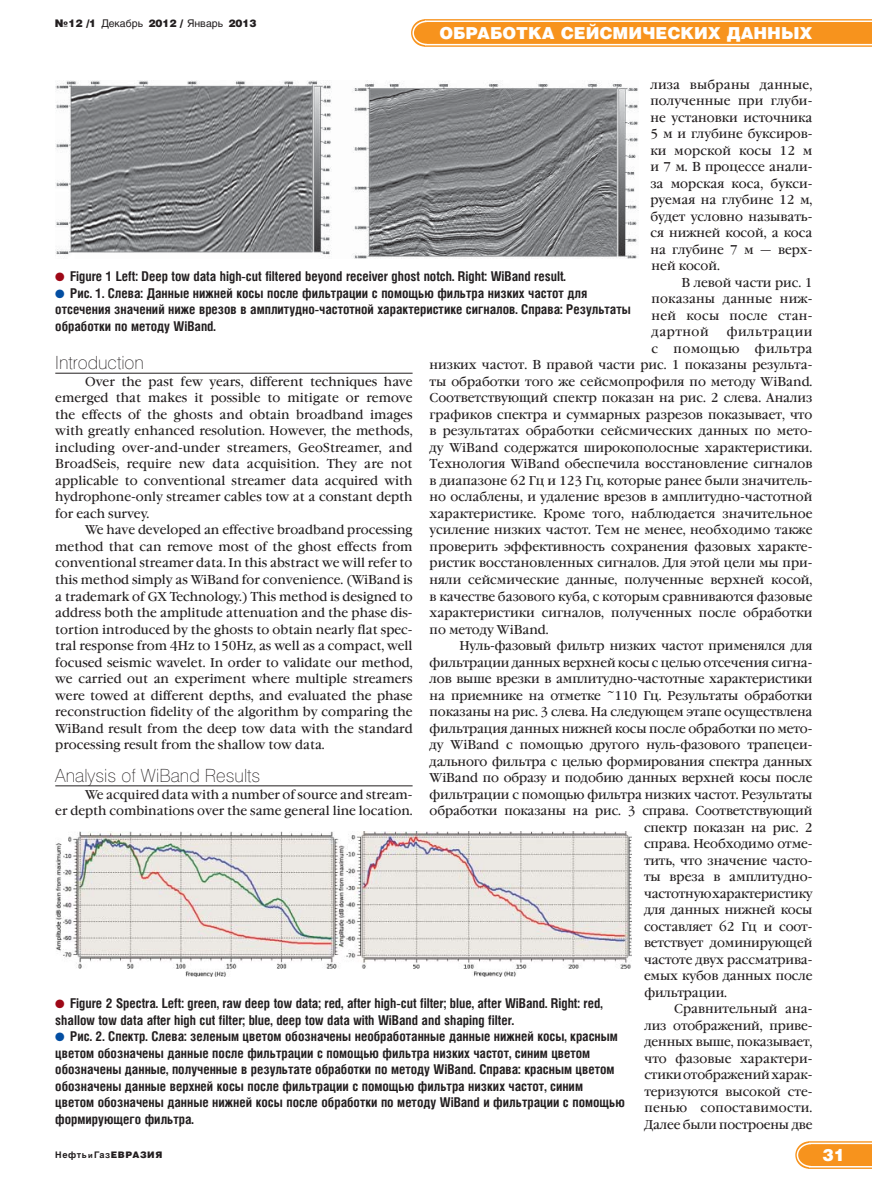
<style>
.page{position:relative;width:872px;height:1191px;background:#fff}
.page>*{position:absolute;margin:0;border:0;box-sizing:border-box;transform-origin:0 0}
.t1{font:100 18px "Helios";color:#231f20}
.t2{font:900 16.8px "Helios";color:#fff}
.t3{font:900 16.5px "Helios";color:#fff}
.t4{font:700 13.5px/16.5px "Helios Cond";color:#231f20}
.t5{font:12.75px/16.5px "Garamond Book ITC";color:#231f20;text-align:justify;scale:.95 1}
.t6{font:12.75px "Garamond Book ITC";letter-spacing:.02em;color:#231f20;scale:.95 1}
.t7{font:12.75px "Garamond Book ITC";letter-spacing:.035em;color:#231f20;scale:.95 1}
.t8{font:12.75px "Garamond Book ITC";letter-spacing:.04em;color:#231f20;scale:.95 1}
.t9{font:900 10.5px "Helios";color:#231f20}
.t10{font:700 9px "Helios";letter-spacing:.065em;color:#231f20}
.s1{font-weight:400}
.s2{color:#9e0817}
.s3{color:#034ea2}
.s4{font-size:7.5px}
.s5{font-weight:900}
</style>
<div class="page">
<svg style="left:795px;top:1141px;width:77px;height:27px;background:#f8a442"></svg>
<svg style="left:411px;top:19px;width:461px;height:28px;background:#f7a039"></svg>
<hr style="left:55px;top:373px;width:357px;height:1px;background:#231f20">
<hr style="left:55px;top:785px;width:357px;height:1px;background:#231f20">
<img style="left:55px;top:81px;width:583px;height:178px">
<img style="left:55px;top:831px;width:576px;height:145px">
<p class="t9" style="left:55px;top:19px;width:203px">№12 /1 <span class="s1">Декабрь</span> 2012 / <span class="s1">Январь</span> 2013</p>
<p class="t3" style="left:439px;top:26px;width:374px">ОБРАБОТКА СЕЙСМИЧЕСКИХ ДАННЫХ</p>
<p class="t5" style="left:650px;top:78px;width:172px">лиза выбраны данные, полученные при глуби&shy;не установки источника 5 м и глубине буксиров&shy;ки морской косы 12 м и 7 м. В процессе анали&shy;за морская коса, букси&shy;руемая на глубине 12 м, будет условно называть&shy;ся нижней косой, а коса на глубине 7 м — верх&shy;ней косой.</p>
<p class="t5" style="left:651px;top:276px;width:171px;text-indent:30px">В левой части рис. 1 показаны данные ниж&shy;ней косы после стан&shy;дартной</p>
<p class="t4" style="left:55px;top:269px;width:512px"><span class="s2">●</span> Figure 1 Left: Deep tow data high-cut filtered beyond receiver ghost notch. Right: WiBand result.</p>
<p class="t4" style="left:55px;top:286px;width:577px"><span class="s3">●</span> Рис. 1. Слева: Данные нижней косы после фильтрации с помощью фильтра низких частот для отсечения значений ниже врезов в амплитудно-частотной характеристике сигналов. Справа: Результаты обработки по методу WiBand.</p>
<p class="t8" style="left:727px;top:327px;width:91px">фильтрации</p>
<p class="t7" style="left:651px;top:344px;width:171px">с помощью фильтра</p>
<p class="t5" style="left:429px;top:358px;width:404px">низких частот. В правой части рис. 1 показаны результа-</p>
<p class="t5" style="left:429px;top:375px;width:404px">ты обработки того же сейсмопрофиля по методу WiBand.</p>
<p class="t5" style="left:429px;top:391px;width:404px">Соответствующий спектр показан на рис. 2 слева. Анализ</p>
<p class="t5" style="left:429px;top:408px;width:404px">графиков спектра и суммарных разрезов показывает, что</p>
<p class="t5" style="left:429px;top:424px;width:404px">в результатах обработки сейсмических данных по мето-</p>
<p class="t5" style="left:429px;top:441px;width:404px">ду WiBand содержатся широкополосные характеристики.</p>
<p class="t5" style="left:429px;top:457px;width:404px">Технология WiBand обеспечила восстановление сигналов</p>
<p class="t5" style="left:429px;top:474px;width:404px">в диапазоне 62 Гц и 123 Гц, которые ранее были значитель-</p>
<p class="t5" style="left:429px;top:490px;width:404px">но ослаблены, и удаление врезов в амплитудно-частотной</p>
<p class="t5" style="left:429px;top:507px;width:404px">характеристике. Кроме того, наблюдается значительное</p>
<p class="t5" style="left:429px;top:523px;width:404px">усиление низких частот. Тем не менее, необходимо также</p>
<p class="t5" style="left:429px;top:540px;width:404px">проверить эффективность сохранения фазовых характе-</p>
<p class="t5" style="left:429px;top:556px;width:404px">ристик восстановленных сигналов. Для этой цели мы при-</p>
<p class="t5" style="left:429px;top:573px;width:404px">няли сейсмические данные, полученные верхней косой,</p>
<p class="t5" style="left:429px;top:589px;width:404px">в качестве базового куба, с которым сравниваются фазовые</p>
<p class="t5" style="left:429px;top:606px;width:404px">характеристики сигналов, полученных после обработки</p>
<p class="t5" style="left:429px;top:622px;width:127px">по методу WiBand.</p>
<p class="t5" style="left:459px;top:639px;width:373px">Нуль-фазовый фильтр низких частот применялся для</p>
<p class="t5" style="left:429px;top:655px;width:404px">фильтрации данных верхней косы с целью отсечения сигна-</p>
<p class="t5" style="left:429px;top:672px;width:404px">лов выше врезки в амплитудно-частотные характеристики</p>
<p class="t5" style="left:429px;top:688px;width:404px">на приемнике на отметке ~110 Гц. Результаты обработки</p>
<p class="t5" style="left:429px;top:705px;width:404px">показаны на рис. 3 слева. На следующем этапе осуществлена</p>
<p class="t5" style="left:429px;top:721px;width:404px">фильтрация данных нижней косы после обработки по мето-</p>
<p class="t5" style="left:429px;top:738px;width:404px">ду WiBand с помощью другого нуль-фазового трапецеи-</p>
<p class="t5" style="left:429px;top:754px;width:404px">дального фильтра с целью формирования спектра данных</p>
<p class="t5" style="left:429px;top:771px;width:404px">WiBand по образу и подобию данных верхней косы после</p>
<p class="t5" style="left:429px;top:787px;width:404px">фильтрации с помощью фильтра низких частот. Результаты</p>
<p class="t5" style="left:429px;top:804px;width:404px">обработки показаны на рис. 3 справа. Соответствующий</p>
<p class="t5" style="left:644px;top:820px;width:179px">спектр показан на рис. 2</p>
<p class="t5" style="left:644px;top:837px;width:179px">справа. Необходимо отме-</p>
<p class="t5" style="left:644px;top:853px;width:179px">тить, что значение часто-</p>
<p class="t5" style="left:644px;top:870px;width:179px">ты вреза в амплитудно-</p>
<p class="t5" style="left:644px;top:886px;width:179px">частотную характеристику</p>
<p class="t5" style="left:644px;top:903px;width:179px">для данных нижней косы</p>
<p class="t5" style="left:644px;top:919px;width:179px">составляет 62 Гц и соот-</p>
<p class="t5" style="left:644px;top:936px;width:179px">ветствует доминирующей</p>
<p class="t5" style="left:644px;top:952px;width:179px">частоте двух рассматрива-</p>
<p class="t5" style="left:644px;top:969px;width:179px">емых кубов данных после</p>
<p class="t5" style="left:644px;top:985px;width:88px">фильтрации.</p>
<p class="t5" style="left:674px;top:1002px;width:147px">Сравнительный ана-</p>
<p class="t5" style="left:644px;top:1018px;width:178px">лиз отображений, приве-</p>
<p class="t5" style="left:644px;top:1035px;width:178px">денных выше, показывает,</p>
<p class="t5" style="left:644px;top:1051px;width:178px">что фазовые характери-</p>
<p class="t5" style="left:644px;top:1068px;width:178px">стики отображений харак-</p>
<p class="t5" style="left:644px;top:1084px;width:178px">теризуются высокой сте-</p>
<p class="t6" style="left:644px;top:1103px;width:178px">пенью сопоставимости.</p>
<p class="t5" style="left:644px;top:1117px;width:178px">Далее были построены две</p>
<h1 class="t1" style="left:55px;top:356px;width:90px">Introduction</h1>
<p class="t5" style="left:55px;top:375px;width:377px;text-indent:30px">Over the past few years, different techniques have emerged that makes it possible to mitigate or remove the effects of the ghosts and obtain broadband images with greatly enhanced resolution. However, the methods, including over-and-under streamers, GeoStreamer, and BroadSeis, require new data acquisition. They are not applicable to conventional streamer data acquired with hydrophone-only streamer cables tow at a constant depth for each survey.</p>
<p class="t5" style="left:55px;top:523px;width:377px;text-indent:30px">We have developed an effective broadband processing method that can remove most of the ghost effects from conventional streamer data. In this abstract we will refer to this method simply as WiBand for convenience. (WiBand is a trademark of GX Technology.) This method is designed to address both the amplitude attenuation and the phase dis&shy;tortion introduced by the ghosts to obtain nearly flat spec&shy;tral response from 4Hz to 150Hz, as well as a compact, well focused seismic wavelet. In order to validate our method, we carried out an experiment where multiple streamers were towed at different depths, and evaluated the phase reconstruction fidelity of the algorithm by comparing the WiBand result from the deep tow data with the standard processing result from the shallow tow data.</p>
<h1 class="t1" style="left:55px;top:768px;width:207px">Analysis of WiBand Results</h1>
<p class="t5" style="left:55px;top:787px;width:377px;text-align:right">We acquired data with a number of source and stream-<br>er depth combinations over the same general line location.</p>
<p class="t4" style="left:55px;top:996px;width:549px"><span class="s2">●</span> Figure 2 Spectra. Left: green, raw deep tow data; red, after high-cut filter; blue, after WiBand. Right: red, shallow tow data after high cut filter; blue, deep tow data with WiBand and shaping filter.</p>
<p class="t4" style="left:55px;top:1029px;width:571px"><span class="s3">●</span> Рис. 2. Спектр. Слева: зеленым цветом обозначены необработанные данные нижней косы, красным цветом обозначены данные после фильтрации с помощью фильтра низких частот, синим цветом обозначены данные, полученные в результате обработки по методу WiBand. Справа: красным цветом обозначены данные верхней косы после фильтрации с помощью фильтра низких частот, синим цветом обозначены данные нижней косы после обработки по методу WiBand и фильтрации с помощью формирующего фильтра.</p>
<p class="t10" style="left:55px;top:1151px;width:108px">Нефть<span class="s4">и</span>Газ<span class="s5">ЕВРАЗИЯ</span></p>
<h2 class="t2" style="left:822px;top:1148px;width:24px">31</h2>
</div>
